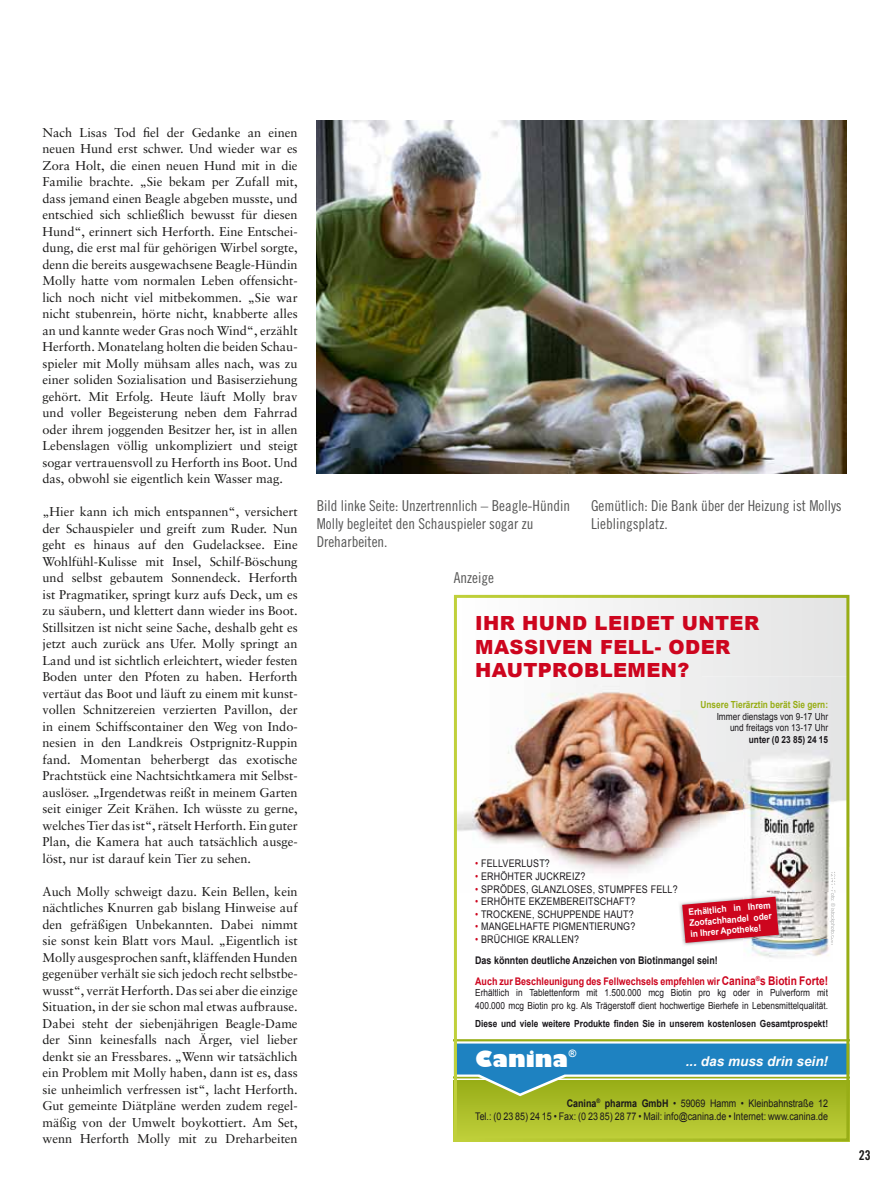
<style>
.page{position:relative;width:893px;height:1191px;background:#fff}
.page>*{position:absolute;margin:0;border:0;box-sizing:border-box;transform-origin:0 0}
.t1{font:22.05px "Garrison Kayo";color:#fff}
.t2{font:900 19.5px/23.4px "Arial";letter-spacing:.02em;color:#cd051e}
.t3{font:15px/18px "Trade Gothic Cond Eighteen";color:#565655}
.t4{font:italic 700 13.5px "Arial";color:#fdfdfd}
.t5{font:13.5px "Trade Gothic Bold Cond Twenty";color:#181716}
.t6{font:12.75px/16.5px "Sabon";color:#181716;text-align:justify}
.t7{font:10.5px "Arial";letter-spacing:.02em;color:#1a171b;scale:.85 1}
.t8{font:700 10.5px/20.9px "Arial";color:#1a171b;scale:.85 1}
.t9{font:10.5px/13.5px "Arial";color:#1a171b;text-align:right;scale:.85 1}
.t10{font:700 10.2px "Arial";color:#fff}
.t11{font:9.75px/12.6px "Arial";color:#1a171b;scale:.85 1}
.t12{font:700 9.75px "Arial";color:#1a171b;scale:.85 1}
.t13{font:700 9.75px "Arial";color:#97ad15;scale:.85 1}
.t14{font:700 9px/10.9px "Arial";color:#fff;text-align:justify;scale:.93 1}
.t15{font:6px "Arial";color:#b1b2b3;scale:.85 1}
.s1{color:#cd051e}
.s2{font-weight:400;color:#cd051e}
.s3{font-weight:400}
.s4{font-size:12px;color:#cd051e}
.s5{font-weight:700}
</style>
<div class="page">
<img style="left:316px;top:120px;width:530px;height:353px">
<svg style="left:458px;top:1096px;width:387px;height:41px;background:#afc12c"></svg>
<svg style="left:458px;top:1041px;width:387px;height:55px;background:#5a9c96"></svg>
<hr style="left:454px;top:1039px;width:395px;height:2px;background:#97ad15">
<div style="left:600px;top:599px;width:245px;height:77px;background:#ececec"></div>
<img style="left:458px;top:676px;width:243px;height:171px">
<div style="left:701px;top:676px;width:144px;height:86px;background:#e8e9ea"></div>
<img style="left:701px;top:762px;width:42px;height:66px">
<img style="left:541px;top:847px;width:295px;height:45px">
<img style="left:743px;top:750px;width:90px;height:208px">
<img style="left:833px;top:871px;width:2px;height:21px">
<svg style="left:830px;top:939px;width:3px;height:5px"></svg>
<img style="left:830px;top:871px;width:3px;height:68px">
<img style="left:683px;top:943px;width:27px;height:2px">
<img style="left:679px;top:903px;width:3px;height:29px">
<img style="left:743px;top:892px;width:40px;height:47px">
<svg style="left:682px;top:896px;width:97px;height:47px;background:#cf3347"></svg>
<div style="left:454px;top:595px;width:395px;height:546px;border:3px solid #fff"></div>
<p class="t6" style="left:43px;top:124px;width:257px">Nach Lisas Tod fiel der Gedanke an einen neuen Hund erst schwer. Und wieder war es Zora Holt, die einen neuen Hund mit in die Familie brachte. „Sie bekam per Zufall mit, dass jemand einen Beagle abgeben musste, und entschied sich schließlich bewusst für diesen Hund“, erinnert sich Herforth. Eine Entschei&shy;dung, die erst mal für gehörigen Wirbel sorgte, denn die bereits ausgewachsene Beagle-Hündin Molly hatte vom normalen Leben offensicht&shy;lich noch nicht viel mitbekommen. „Sie war nicht stubenrein, hörte nicht, knabberte alles an und kannte weder Gras noch Wind“, erzählt Herforth. Monatelang holten die beiden Schau&shy;spieler mit Molly mühsam alles nach, was zu einer soliden Sozialisation und Basiserziehung gehört. Mit Erfolg. Heute läuft Molly brav und voller Begeisterung neben dem Fahrrad oder ihrem joggenden Besitzer her, ist in allen Lebenslagen völlig unkompliziert und steigt sogar vertrauensvoll zu Herforth ins Boot. Und das, obwohl sie eigentlich kein Wasser mag.</p>
<p class="t6" style="left:43px;top:503px;width:257px">„Hier kann ich mich entspannen“, versichert der Schauspieler und greift zum Ruder. Nun geht es hinaus auf den Gudelacksee. Eine Wohlfühl-Kulisse mit Insel, Schilf-Böschung und selbst gebautem Sonnendeck. Herforth ist Pragmatiker, springt kurz aufs Deck, um es zu säubern, und klettert dann wieder ins Boot.<br>Stillsitzen ist nicht seine Sache, deshalb geht es jetzt auch zurück ans Ufer. Molly springt an Land und ist sichtlich erleichtert, wieder festen Boden unter den Pfoten zu haben. Herforth vertäut das Boot und läuft zu einem mit kunst&shy;vollen Schnitzereien verzierten Pavillon, der in einem Schiffscontainer den Weg von Indo&shy;nesien in den Landkreis Ostprignitz-Ruppin fand. Momentan beherbergt das exotische Prachtstück eine Nachtsichtkamera mit Selbst&shy;auslöser. „Irgendetwas reißt in meinem Garten seit einiger Zeit Krähen. Ich wüsste zu gerne, welches Tier das ist“, rätselt Herforth. Ein guter Plan, die Kamera hat auch tatsächlich ausge&shy;löst, nur ist darauf kein Tier zu sehen.</p>
<p class="t6" style="left:43px;top:883px;width:257px">Auch Molly schweigt dazu. Kein Bellen, kein nächtliches Knurren gab bislang Hinweise auf den gefräßigen Unbekannten. Dabei nimmt sie sonst kein Blatt vors Maul. „Eigentlich ist Molly ausgesprochen sanft, kläffenden Hunden gegenüber verhält sie sich jedoch recht selbstbe&shy;wusst“, verrät Herforth. Das sei aber die einzige Situation, in der sie schon mal etwas aufbrause.<br>Dabei steht der siebenjährigen Beagle-Dame der Sinn keinesfalls nach Ärger, viel lieber denkt sie an Fressbares. „Wenn wir tatsächlich ein Problem mit Molly haben, dann ist es, dass sie unheimlich verfressen ist“, lacht Herforth.<br>Gut gemeinte Diätpläne werden zudem regel&shy;mäßig von der Umwelt boykottiert. Am Set, wenn Herforth Molly mit zu Dreharbeiten</p>
<p class="t3" style="left:317px;top:497px;width:255px">Bild linke Seite: Unzertrennlich – Beagle-Hündin<br>Molly begleitet den Schauspieler sogar zu<br>Dreharbeiten.</p>
<p class="t3" style="left:591px;top:497px;width:252px">Gemütlich: Die Bank über der Heizung ist Mollys<br>Lieblingsplatz.</p>
<p class="t3" style="left:454px;top:568px;width:41px">Anzeige</p>
<h2 class="t2" style="left:475px;top:611px;width:286px">IHR HUND LEIDET UNTER<br>MASSIVEN FELL- ODER<br>HAUTPROBLEMEN?</h2>
<p class="t13" style="left:701px;top:698px;width:152px">Unsere Tierärztin berät Sie gern:</p>
<p class="t11" style="left:717px;top:710px;width:133px;line-height:11.7px;text-align:right">Immer dienstags von 9-17 Uhr und freitags von 13-17 Uhr</p>
<p class="t12" style="left:749px;top:733px;width:95px">unter (0 23 85) 24 15</p>
<p class="t7" style="left:475px;top:856px;width:89px"><span class="s1">•</span> FELLVERLUST?</p>
<p class="t7" style="left:475px;top:869px;width:131px"><span class="s1">•</span> ERHÖHTER JUCKREIZ?</p>
<p class="t7" style="left:475px;top:882px;width:240px"><span class="s1">•</span> SPRÖDES, GLANZLOSES, STUMPFES FELL?</p>
<p class="t7" style="left:475px;top:894px;width:190px"><span class="s1">•</span> ERHÖHTE EKZEMBEREITSCHAFT?</p>
<p class="t7" style="left:475px;top:907px;width:188px"><span class="s1">•</span> TROCKENE, SCHUPPENDE HAUT?</p>
<p class="t7" style="left:475px;top:919px;width:190px"><span class="s1">•</span> MANGELHAFTE PIGMENTIERUNG?</p>
<p class="t8" style="left:475px;top:929px;width:417px"><span class="s2">•</span> <span class="s3">BRÜCHIGE KRALLEN?<br></span>Das könnten deutliche Anzeichen von Biotinmangel sein!<br><span class="s1">Auch zur Beschleunigung des Fellwechsels empfehlen wir</span> <span class="s4">Canina</span><sup>®</sup><span class="s4">s Biotin Forte!</span></p>
<p class="t11" style="left:475px;top:986px;width:417px">Erhältlich in Tablettenform mit 1.500.000 mcg Biotin pro kg oder in Pulverform mit<br>400.000 mcg Biotin pro kg. Als Trägerstoff dient hochwertige Bierhefe in Lebensmittelqualität.</p>
<p class="t12" style="left:475px;top:1017px;width:417px">Diese und viele weitere Produkte finden Sie in unserem kostenlosen Gesamtprospekt!</p>
<p class="t15" style="left:837px;top:871px;width:88px;rotate:90deg">12141 - Foto: © istockphoto.com</p>
<p class="t14" style="left:688px;top:907px;width:90px;rotate:-5deg">Erhältlich in Ihrem Zoofachhandel oder in Ihrer Apotheke!</p>
<h1 class="t1" style="left:475px;top:1045px;width:95px">Canina</h1>
<p class="t10" style="left:569px;top:1046px;width:9px">®</p>
<p class="t4" style="left:686px;top:1053px;width:144px">... das muss drin sein!</p>
<p class="t9" style="left:475px;top:1096px;width:417px"><span class="s5">Canina</span><sup>®</sup> <span class="s5">pharma GmbH</span> • 59069 Hamm • Kleinbahnstraße 12<br>Tel.: (0 23 85) 24 15 • Fax: (0 23 85) 28 77 • Mail: info@canina.de • Internet: www.canina.de</p>
<p class="t5" style="left:859px;top:1146px;width:13px">23</p>
</div>
